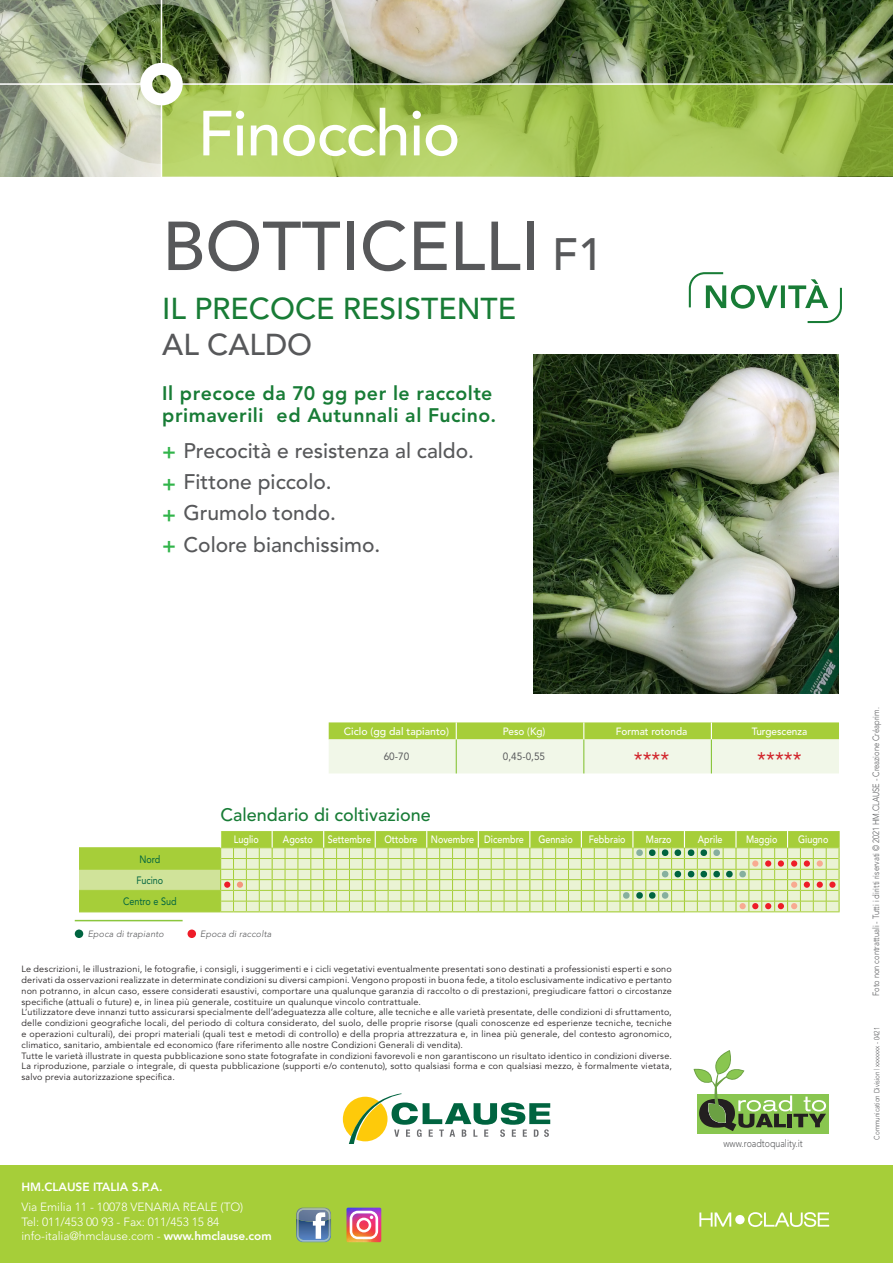
<style>
.page{position:relative;width:893px;height:1263px;background:#fff}
.page>*{position:absolute;margin:0;border:0;box-sizing:border-box;transform-origin:0 0}
.NOUVEAUTÉ{font:500 68.4px "Avenir";color:#57585a}
.FRUIT_VARIETY_TITLE{font:500 63px "Avenir";letter-spacing:-.02em;color:#fff}
.t1{font:500 30px/36px "Avenir LT Std";color:#187c36}
.t2{font:500 21px "Avenir LT Std";color:#57585a}
.t3{font:21px "Avenir LT Std";color:#d1232a;scale:.95 1}
.COVER_TITLE{font:800 19.5px/22.5px "Avenir LT Std";letter-spacing:.025em;color:#187c36}
._8-Titre_partie{font:500 18px "Avenir";color:#187c36}
.t4{font:300 11.85px "Avenir";letter-spacing:-.005em;color:#fff}
.t5{font:800 11.85px "Avenir LT Std";letter-spacing:-.005em;color:#fff}
.t6{font:500 10.65px "Avenir";color:#fff;scale:.85 1}
.t7{font:10.65px "Avenir";color:#006440;scale:.85 1}
.t8{font:500 10.5px "Avenir LT Std";color:#fff;scale:.95 1}
.informations_general{font:300 10.5px "Avenir";color:#57585a;scale:.84 1}
.t9{font:500 10.5px "Avenir LT Std";color:#fff}
.t10{font:10.5px "Avenir LT Std";color:#57585a;scale:.95 1}
.Textes_conditions_de{font:9px/10.8px "Avenir LT Std";letter-spacing:.025em;color:#231f20;text-align:justify}
.informations_general-2{font:300 9px "Avenir";color:#57585a;scale:.84 1}
.FOOTNOTES{font:italic 300 9px "Avenir";letter-spacing:.015em;color:#57585a}
.informations_general-3{font:300 7.5px "Avenir";color:#57585a;scale:.84 1}
.s1{font-size:45px}
.s2{color:#57585a}
.s3{font-weight:800;color:#31b44a}
.s4{font-family:"Avenir LT Std"}
.s5{font-family:"Avenir LT Std";font-weight:800}
</style>
<div class="page">
<img style="left:354px;top:0;width:539px;height:83px">
<svg style="left:0;top:0;width:354px;height:177px;background:#a0ac8c"></svg>
<hr style="left:0;top:83px;width:145px;height:2px;background:#fff">
<svg style="left:161px;top:85px;width:732px;height:92px;background:#a8c659"></svg>
<div style="left:140px;top:63px;width:43px;height:42px;border:12px solid #fff;border-radius:50%"></div>
<hr style="left:161px;top:101px;width:1px;height:96px;background:#fff">
<hr style="left:178px;top:83px;width:715px;height:2px;background:#fff">
<svg style="left:343px;top:1093px;width:207px;height:51px"></svg>
<img style="left:534px;top:354px;width:305px;height:339px">
<div style="left:0;top:1165px;width:893px;height:98px;background:#a6ce39"></div>
<svg style="left:296px;top:1207px;width:35px;height:35px"></svg>
<svg style="left:346px;top:1207px;width:35px;height:35px"></svg>
<div style="left:698px;top:1094px;width:131px;height:40px;background:#89c650"></div>
<svg style="left:694px;top:1050px;width:132px;height:81px"></svg>
<div style="left:188px;top:929px;width:8px;height:9px;background:#ee1c28;border-radius:50%"></div>
<div style="left:75px;top:929px;width:8px;height:9px;background:#006440;border-radius:50%"></div>
<hr style="left:75px;top:920px;width:108px;height:1px;background:#8bc63e">
<div style="left:79px;top:848px;width:141px;height:63px;background:#a6ce39"></div>
<div style="left:79px;top:869px;width:142px;height:21px;background:#d0e39a"></div>
<hr style="left:79px;top:847px;width:142px;height:1px;background:#a6ce39">
<hr style="left:79px;top:869px;width:141px;height:1px;background:#a6ce39">
<hr style="left:79px;top:890px;width:141px;height:1px;background:#a6ce39">
<hr style="left:79px;top:911px;width:142px;height:1px;background:#a6ce39">
<svg style="left:220px;top:831px;width:620px;height:81px;background:#d1e39d"></svg>
<svg style="left:329px;top:722px;width:510px;height:51px;background:#d8e9ae"></svg>
<hr style="left:456px;top:739px;width:1px;height:34px;background:#8bc63e">
<hr style="left:583px;top:739px;width:1px;height:34px;background:#8bc63e">
<hr style="left:711px;top:739px;width:1px;height:34px;background:#8bc63e">
<svg style="left:688px;top:272px;width:154px;height:52px"></svg>
<svg style="left:699px;top:1212px;width:32px;height:14px"></svg>
<svg style="left:748px;top:1212px;width:81px;height:15px"></svg>
<div style="left:735px;top:1215px;width:10px;height:9px;background:#fff;border-radius:50%"></div>
<p class="FRUIT_VARIETY_TITLE" style="left:198px;top:97px;width:264px">Finocchio</p>
<p class="NOUVEAUTÉ" style="left:162px;top:207px;width:442px">BOTTICELLI <span class="s1">F1</span></p>
<p class="t1" style="left:162px;top:291px;width:355px">IL PRECOCE RESISTENTE<br><span class="s2">AL CALDO</span></p>
<p class="COVER_TITLE" style="left:162px;top:382px;width:335px">Il precoce da 70 gg per le raccolte primaverili ed Autunnali al Fucino.</p>
<p class="t2" style="left:162px;top:438px;width:313px"><span class="s3">+</span> Precocità e resistenza al caldo.</p>
<p class="t2" style="left:162px;top:470px;width:171px"><span class="s3">+</span> Fittone piccolo.</p>
<p class="t2" style="left:162px;top:501px;width:175px"><span class="s3">+</span> Grumolo tondo.</p>
<p class="t2" style="left:162px;top:532px;width:220px"><span class="s3">+</span> Colore bianchissimo.</p>
<p class="t9" style="left:344px;top:725px;width:107px">Ciclo (gg dal tapianto)</p>
<p class="t8" style="left:503px;top:725px;width:46px">Peso (Kg)</p>
<p class="t8" style="left:616px;top:725px;width:77px">Format rotonda</p>
<p class="t8" style="left:752px;top:725px;width:60px">Turgescenza</p>
<p class="t10" style="left:384px;top:751px;width:28px">60-70</p>
<p class="t10" style="left:503px;top:751px;width:46px">0,45-0,55</p>
<p class="t3" style="left:634px;top:748px;width:39px">****</p>
<p class="t3" style="left:757px;top:748px;width:48px">*****</p>
<p class="t7" style="left:139px;top:853px;width:26px">Nord</p>
<p class="t7" style="left:136px;top:874px;width:33px">Fucino</p>
<p class="t7" style="left:123px;top:895px;width:64px">Centro e Sud</p>
<p class="_8-Titre_partie" style="left:221px;top:805px;width:212px">Calendario di coltivazione</p>
<p class="t6" style="left:234px;top:833px;width:31px">Luglio</p>
<p class="t6" style="left:283px;top:833px;width:37px">Agosto</p>
<p class="t6" style="left:328px;top:833px;width:52px">Settembre</p>
<p class="t6" style="left:384px;top:833px;width:41px">Ottobre</p>
<p class="t6" style="left:431px;top:833px;width:53px">Novembre</p>
<p class="t6" style="left:484px;top:833px;width:48px">Dicembre</p>
<p class="t6" style="left:538px;top:833px;width:42px">Gennaio</p>
<p class="t6" style="left:589px;top:833px;width:45px">Febbraio</p>
<p class="t6" style="left:646px;top:833px;width:32px">Marzo</p>
<p class="t6" style="left:698px;top:833px;width:30px">Aprile</p>
<p class="t6" style="left:746px;top:833px;width:38px">Maggio</p>
<p class="t6" style="left:798px;top:833px;width:37px">Giugno</p>
<p class="FOOTNOTES" style="left:88px;top:929px;width:78px">Epoca di trapianto</p>
<p class="FOOTNOTES" style="left:200px;top:929px;width:73px">Epoca di raccolta</p>
<p class="Textes_conditions_de" style="left:21px;top:964px;width:652px">Le descrizioni, le illustrazioni, le fotografie, i consigli, i suggerimenti e i cicli vegetativi eventualmente presentati sono destinati a professionisti esperti e sono derivati da osservazioni realizzate in determinate condizioni su diversi campioni. Vengono proposti in buona fede, a titolo esclusivamente indicativo e pertanto non potranno, in alcun caso, essere considerati esaustivi, comportare una qualunque garanzia di raccolto o di prestazioni, pregiudicare fattori o circostanze specifiche (attuali o future) e, in linea più generale, costituire un qualunque vincolo contrattuale.</p>
<p class="Textes_conditions_de" style="left:21px;top:1007px;width:652px">L’utilizzatore deve innanzi tutto assicurarsi specialmente dell’adeguatezza alle colture, alle tecniche e alle varietà presentate, delle condizioni di sfruttamento, delle condizioni geografiche locali, del periodo di coltura considerato, del suolo, delle proprie risorse (quali conoscenze ed esperienze tecniche, tecniche e operazioni culturali), dei propri materiali (quali test e metodi di controllo) e della propria attrezzatura e, in linea più generale, del contesto agronomico, climatico, sanitario, ambientale ed economico (fare riferimento alle nostre Condizioni Generali di vendita).</p>
<p class="Textes_conditions_de" style="left:21px;top:1050px;width:652px">Tutte le varietà illustrate in questa pubblicazione sono state fotografate in condizioni favorevoli e non garantiscono un risultato identico in condizioni diverse.</p>
<p class="Textes_conditions_de" style="left:21px;top:1061px;width:652px">La riproduzione, parziale o integrale, di questa pubblicazione (supporti e/o contenuto), sotto qualsiasi forma e con qualsiasi mezzo, è formalmente vietata, salvo previa autorizzazione specifica.</p>
<p class="t5" style="left:21px;top:1180px;width:143px">HM.CLAUSE ITALIA S.P.A.</p>
<p class="t4" style="left:21px;top:1200px;width:223px">Via Emilia 11 - 10078 VENARIA REALE (TO)</p>
<p class="t4" style="left:21px;top:1214px;width:199px">Tel: 011/453 00 93 - Fax: 011/453 15 84</p>
<p class="t4" style="left:21px;top:1229px;width:252px">info-italia@hmclause.com <span class="s4">-</span> <span class="s5">www.hmclause.com</span></p>
<p class="informations_general" style="left:723px;top:1137px;width:96px">www.roadtoquality.it</p>
<p class="informations_general-2" style="left:871px;top:996px;width:345px;rotate:-90deg">Foto non contrattuali - Tutti i diritti riservati © 2021 HM.CLAUSE - Creazione Créaprim.</p>
<p class="informations_general-3" style="left:872px;top:1140px;width:136px;rotate:-90deg">Communication Division | xxxxxxx - 0421</p>
</div>
